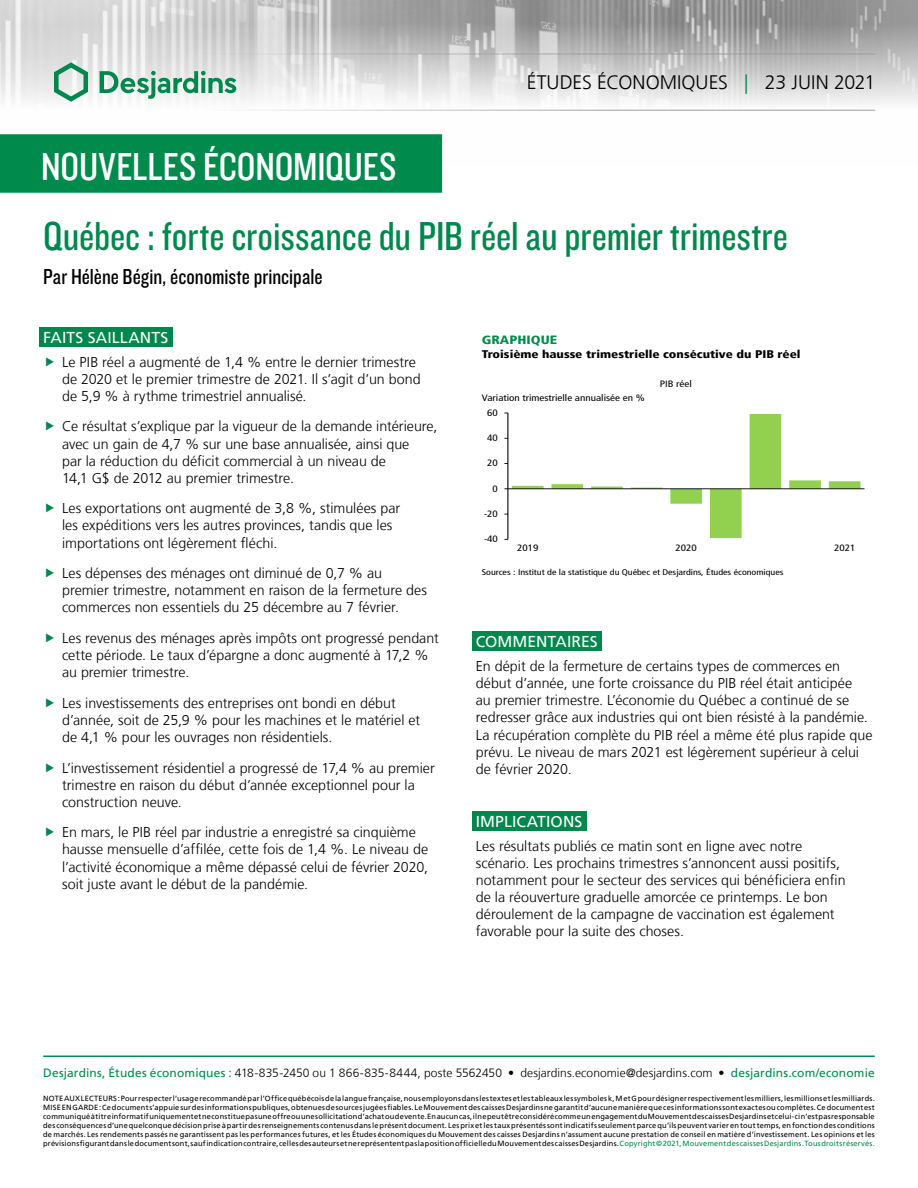
<style>
.page{position:relative;width:918px;height:1188px;background:#fff}
.page>*{position:absolute;margin:0;border:0;box-sizing:border-box;transform-origin:0 0}
.t1{font:42px "Knockout 29 Junior Ltweight";color:#00874e}
.t2{font:40.5px "Knockout 29 Junior Ltweight";color:#fff}
.t3{font:22.5px "Knockout 29 Junior Ltweight";color:#000}
.t4{font:300 19.5px "Frutiger LT";color:#000}
.t5{font:15.75px "Frutiger LT";letter-spacing:.005em;color:#fff}
.t6{font:300 14.25px/17.1px "Frutiger LT";color:#000}
.t7{font:300 12px "Frutiger LT";letter-spacing:.005em;color:#000}
.t8{font:900 condensed 12px "Frutiger LT";color:#008b4d;scale:1.2 1}
.t9{font:900 condensed 11.1px "Frutiger LT";color:#000;scale:1.2 1}
.t10{font:condensed 9.3px "Frutiger LT";color:#000;scale:1.2 1}
.t11{font:condensed 9.15px "Frutiger LT";color:#000;scale:1.2 1}
.t12{font:condensed 8.25px "Frutiger LT";color:#000;scale:1.2 1}
.t13{font:7.5px/9px "Frutiger LT";letter-spacing:.025em;color:#000;text-align:justify}
.s1{color:#008b4d}
.s2{font-weight:400;color:#008b4d}
</style>
<div class="page">
<img style="left:0;top:0;width:918px;height:164px">
<hr style="left:43px;top:54px;width:832px;height:1px;background:#9d9d9c">
<hr style="left:43px;top:110px;width:832px;height:1px;background:#9d9d9c">
<svg style="left:54px;top:62px;width:34px;height:40px"></svg>
<svg style="left:100px;top:71px;width:136px;height:28px"></svg>
<div style="left:0;top:135px;width:441px;height:57px;background:#008b4d"></div>
<div style="left:0;top:134px;width:442px;height:59px;border:2px solid #008b4d"></div>
<hr style="left:43px;top:1056px;width:832px;height:1px;background:#008b4d">
<div style="left:39px;top:327px;width:133px;height:20px;background:#00874e"></div>
<div style="left:472px;top:631px;width:130px;height:20px;background:#00874e"></div>
<div style="left:472px;top:811px;width:114px;height:20px;background:#00874e"></div>
<svg style="left:504px;top:413px;width:357px;height:127px"></svg>
<hr style="left:508px;top:488px;width:357px;height:1px;background:#000">
<h2 class="t2" style="left:41px;top:140px;width:357px">NOUVELLES ÉCONOMIQUES</h2>
<h3 class="t4" style="left:527px;top:72px;width:350px">ÉTUDES ÉCONOMIQUES <span class="s1">|</span> 23 JUIN 2021</h3>
<h1 class="t1" style="left:43px;top:209px;width:746px">Québec : forte croissance du PIB réel au premier trimestre</h1>
<h3 class="t3" style="left:43px;top:262px;width:281px">Par Hélène Bégin, économiste principale</h3>
<p class="t5" style="left:43px;top:328px;width:127px">FAITS SAILLANTS</p>
<p class="t6" style="left:62px;top:353px;width:360px">Le PIB réel a augmenté de 1,4 % entre le dernier trimestre de 2020 et le premier trimestre de 2021. Il s’agit d’un bond de 5,9 % à rythme trimestriel annualisé.</p>
<p class="t6" style="left:62px;top:418px;width:377px">Ce résultat s’explique par la vigueur de la demande intérieure, avec un gain de 4,7 % sur une base annualisée, ainsi que<br>par la réduction du déficit commercial à un niveau de<br>14,1 G$ de 2012 au premier trimestre.</p>
<p class="t6" style="left:62px;top:500px;width:340px">Les exportations ont augmenté de 3,8 %, stimulées par les expéditions vers les autres provinces, tandis que les importations ont légèrement fléchi.</p>
<p class="t6" style="left:62px;top:565px;width:366px">Les dépenses des ménages ont diminué de 0,7 % au premier trimestre, notamment en raison de la fermeture des commerces non essentiels du 25 décembre au 7 février.</p>
<p class="t6" style="left:62px;top:630px;width:378px">Les revenus des ménages après impôts ont progressé pendant cette période. Le taux d’épargne a donc augmenté à 17,2 % au premier trimestre.</p>
<p class="t6" style="left:62px;top:694px;width:360px">Les investissements des entreprises ont bondi en début d’année, soit de 25,9 % pour les machines et le matériel et de 4,1 % pour les ouvrages non résidentiels.</p>
<p class="t6" style="left:62px;top:759px;width:374px">L’investissement résidentiel a progressé de 17,4 % au premier trimestre en raison du début d’année exceptionnel pour la construction neuve.</p>
<p class="t6" style="left:62px;top:824px;width:368px">En mars, le PIB réel par industrie a enregistré sa cinquième hausse mensuelle d’affilée, cette fois de 1,4 %. Le niveau de l’activité économique a même dépassé celui de février 2020, soit juste avant le début de la pandémie.</p>
<p class="t8" style="left:482px;top:333px;width:64px">GRAPHIQUE</p>
<p class="t9" style="left:482px;top:347px;width:267px">Troisième hausse trimestrielle consécutive du PIB réel</p>
<p class="t11" style="left:482px;top:393px;width:137px">Variation trimestrielle annualisée en %</p>
<p class="t10" style="left:487px;top:407px;width:10px">60</p>
<p class="t11" style="left:487px;top:432px;width:10px">40</p>
<p class="t11" style="left:487px;top:458px;width:10px">20</p>
<p class="t11" style="left:493px;top:483px;width:6px">0</p>
<p class="t11" style="left:484px;top:508px;width:13px">-20</p>
<p class="t11" style="left:484px;top:534px;width:13px">-40</p>
<p class="t11" style="left:660px;top:379px;width:28px">PIB réel</p>
<p class="t11" style="left:517px;top:542px;width:19px">2019</p>
<p class="t11" style="left:676px;top:542px;width:19px">2020</p>
<p class="t11" style="left:834px;top:542px;width:19px">2021</p>
<p class="t12" style="left:482px;top:567px;width:253px">Sources : Institut de la statistique du Québec et Desjardins, Études économiques</p>
<p class="t5" style="left:476px;top:633px;width:123px">COMMENTAIRES</p>
<p class="t6" style="left:476px;top:658px;width:398px">En dépit de la fermeture de certains types de commerces en début d’année, une forte croissance du PIB réel était anticipée<br>au premier trimestre. L’économie du Québec a continué de se redresser grâce aux industries qui ont bien résisté à la pandémie.<br>La récupération complète du PIB réel a même été plus rapide que prévu. Le niveau de mars 2021 est légèrement supérieur à celui de février 2020.</p>
<p class="t5" style="left:476px;top:812px;width:108px">IMPLICATIONS</p>
<p class="t6" style="left:476px;top:837px;width:371px">Les résultats publiés ce matin sont en ligne avec notre scénario. Les prochains trimestres s’annoncent aussi positifs, notamment pour le secteur des services qui bénéficiera enfin de la réouverture graduelle amorcée ce printemps. Le bon déroulement de la campagne de vaccination est également favorable pour la suite des choses.</p>
<p class="t7" style="left:43px;top:1066px;width:833px"><span class="s2">Desjardins, Études économiques :</span> 418-835-2450 ou 1 866-835-8444, poste 5562450 • desjardins.economie@desjardins.com • <span class="s2">desjardins.com/economie</span></p>
<p class="t13" style="left:43px;top:1094px;width:833px">NOTE AUX LECTEURS: Pour respecter l’usage recommandé par l’Office québécois de la langue française, nous employons dans les textes et les tableaux les symboles k, M et G pour désigner respectivement les milliers, les millions et les milliards.<br>MISE EN GARDE: Ce document s’appuie sur des informations publiques, obtenues de sources jugées fiables. Le Mouvement des caisses Desjardins ne garantit d’aucune manière que ces informations sont exactes ou complètes. Ce document est communiqué à titre informatif uniquement et ne constitue pas une offre ou une sollicitation d’achat ou de vente. En aucun cas, il ne peut être considéré comme un engagement du Mouvement des caisses Desjardins et celui-ci n’est pas responsable des conséquences d’une quelconque décision prise à partir des renseignements contenus dans le présent document. Les prix et les taux présentés sont indicatifs seulement parce qu’ils peuvent varier en tout temps, en fonction des conditions de marchés. Les rendements passés ne garantissent pas les performances futures, et les Études économiques du Mouvement des caisses Desjardins n’assument aucune prestation de conseil en matière d’investissement. Les opinions et les prévisions figurant dans le document sont, sauf indication contraire, celles des auteurs et ne représentent pas la position officielle du Mouvement des caisses Desjardins. <span class="s1">Copyright©2021, Mouvement des caisses Desjardins. Tous droits réservés.</span></p>
</div>
